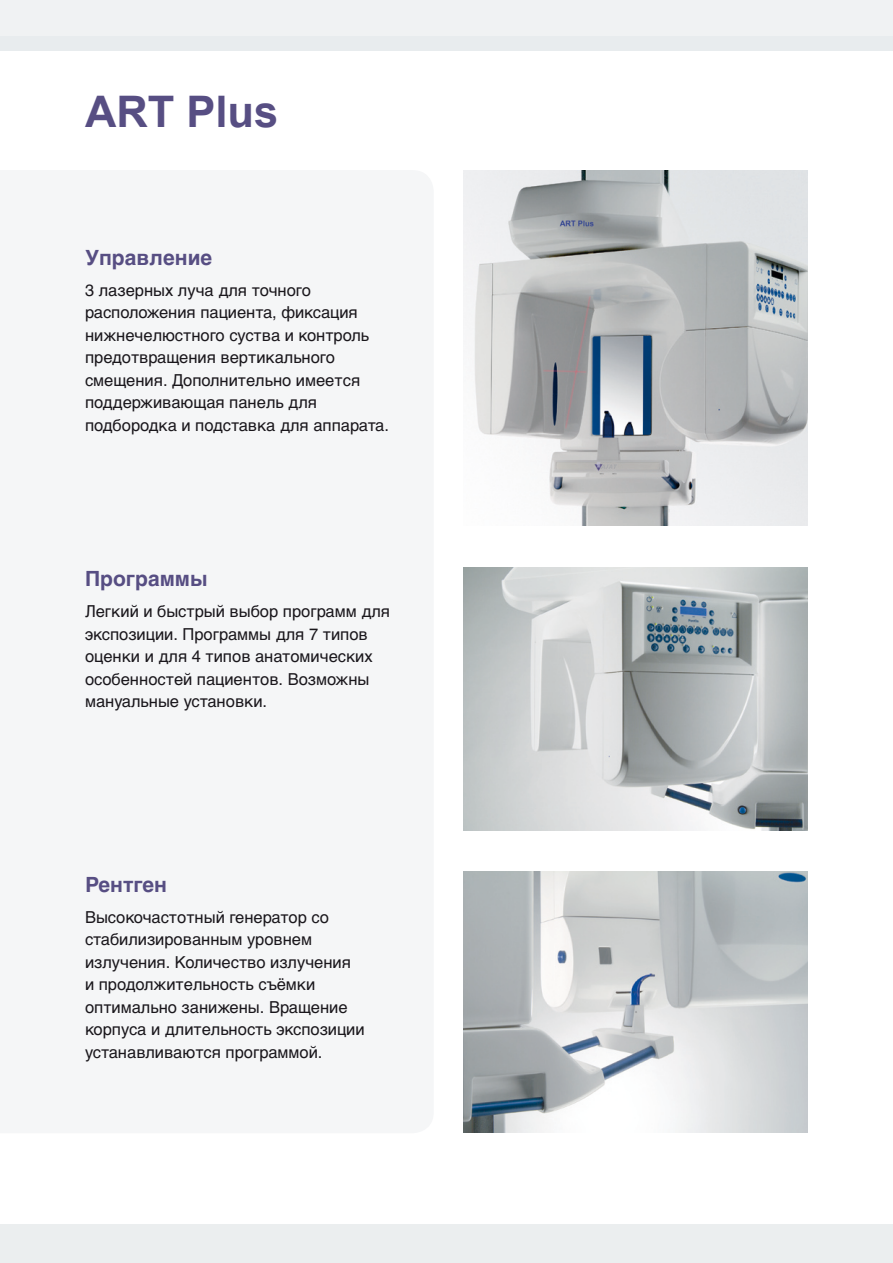
<style>
.page{position:relative;width:893px;height:1263px;background:#fff}
.page>*{position:absolute;margin:0;border:0;box-sizing:border-box;transform-origin:0 0}
.t1{font:700 43.5px "Arial";color:#574e83}
.Väliotsikko_RUS{font:700 21px "Helvetica Cyr";color:#574e83}
.Leipis_RUS{font:16.5px/22.5px "Helvetica Cyr Upright";color:#1a171c}
</style>
<div class="page">
<img style="left:463px;top:170px;width:344px;height:355px">
<img style="left:463px;top:872px;width:345px;height:261px">
<img style="left:463px;top:568px;width:345px;height:262px">
<div style="left:0;top:1225px;width:893px;height:38px;background:#ebeeef"></div>
<div style="left:0;top:9px;width:893px;height:42px;background:#e8ecee"></div>
<div style="left:0;top:0;width:893px;height:35px;background:#f0f2f3"></div>
<p class="t1" style="left:85px;top:87px;width:195px">ART Plus</p>
<p class="Väliotsikko_RUS" style="left:85px;top:245px;width:129px">Управление</p>
<p class="Leipis_RUS" style="left:85px;top:279px;width:305px">3 лазерных луча для точного расположения пациента, фиксация нижнечелюстного суства и контроль предотвращения вертикального смещения. Дополнительно имеется поддерживающая панель для подбородка и подставка для аппарата.</p>
<p class="Väliotsikko_RUS" style="left:85px;top:567px;width:124px">Программы</p>
<p class="Leipis_RUS" style="left:85px;top:600px;width:307px">Легкий и быстрый выбор программ для экспозиции. Программы для 7 типов оценки и для 4 типов анатомических особенностей пациентов. Возможны мануальные установки.</p>
<p class="Väliotsikko_RUS" style="left:85px;top:872px;width:84px">Рентген</p>
<p class="Leipis_RUS" style="left:85px;top:906px;width:281px">Высокочастотный генератор со стабилизированным уровнем излучения. Количество излучения<br>и продолжительность съёмки оптимально занижены. Вращение корпуса и длительность экспозиции устанавливаются программой.</p>
</div>
